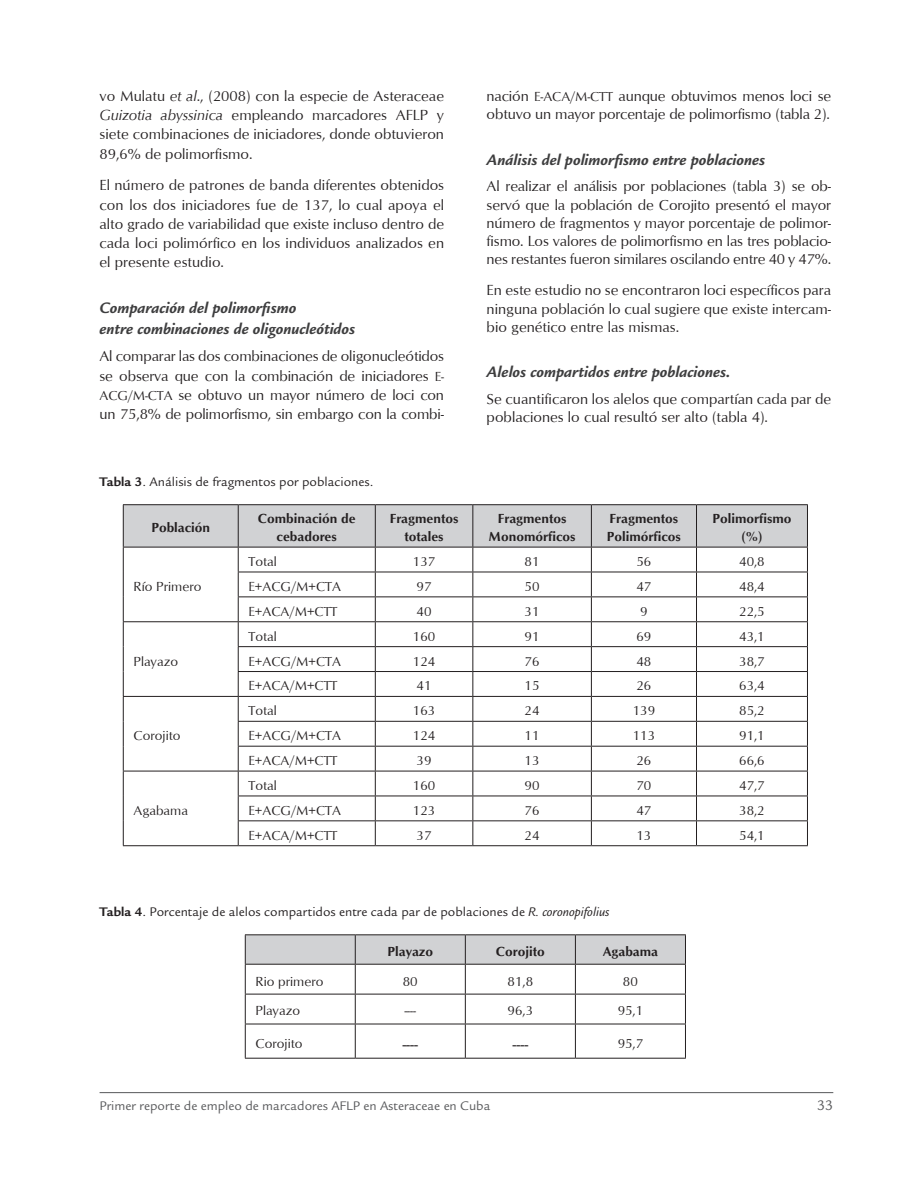
<style>
.page{position:relative;width:918px;height:1195px;background:#fff}
.page>*{position:absolute;margin:0;border:0;box-sizing:border-box;transform-origin:0 0}
.TABLA_CENTRO{font:18px "Optimum";color:#231f20}
.TIT_2{font:italic 700 16.5px/20.5px "Legacy Sans Std";color:#3e3e3f}
.BODY_TEXT{font:15px/19px "Optimum";color:#231f20;text-align:justify}
.t1{font:15px "Legacy Sans Std";color:#57585a}
.TABLA_IZQ{font:13.5px "Optimum";color:#231f20}
.TABLA_CENTRO-2{font:13.5px "Optimum";color:#231f20}
.TABLA_CABEZA{font:700 13.5px/18px "Optimum";color:#231f20;text-align:center}
.TIT_TABLA{font:13.5px "Legacy Sans Std";color:#231f20}
.t2{font:13.5px "Legacy Sans Std";color:#57585a}
.s1{font-style:italic}
.s2{font-size:13.5px}
.s3{font-weight:700}
</style>
<div class="page">
<hr style="left:100px;top:1091px;width:733px;height:1px;background:#57585a">
<svg style="left:123px;top:504px;width:685px;height:341px"></svg>
<hr style="left:123px;top:845px;width:115px;height:1px;background:#231f20">
<hr style="left:238px;top:845px;width:137px;height:1px;background:#231f20">
<hr style="left:375px;top:845px;width:98px;height:1px;background:#231f20">
<hr style="left:473px;top:845px;width:118px;height:1px;background:#231f20">
<hr style="left:591px;top:845px;width:105px;height:1px;background:#231f20">
<hr style="left:696px;top:845px;width:112px;height:1px;background:#231f20">
<svg style="left:245px;top:934px;width:441px;height:89px"></svg>
<hr style="left:245px;top:1023px;width:110px;height:1px;background:#231f20">
<hr style="left:245px;top:1024px;width:1px;height:33px;background:#231f20">
<hr style="left:355px;top:1023px;width:110px;height:1px;background:#231f20">
<hr style="left:355px;top:1024px;width:1px;height:33px;background:#231f20">
<hr style="left:465px;top:1023px;width:110px;height:1px;background:#231f20">
<hr style="left:465px;top:1024px;width:1px;height:33px;background:#231f20">
<hr style="left:575px;top:1023px;width:111px;height:1px;background:#231f20">
<hr style="left:575px;top:1024px;width:1px;height:33px;background:#231f20">
<hr style="left:685px;top:1024px;width:1px;height:33px;background:#231f20">
<hr style="left:245px;top:1057px;width:110px;height:1px;background:#231f20">
<hr style="left:355px;top:1057px;width:110px;height:1px;background:#231f20">
<hr style="left:465px;top:1057px;width:110px;height:1px;background:#231f20">
<hr style="left:575px;top:1057px;width:111px;height:1px;background:#231f20">
<p class="BODY_TEXT" style="left:100px;top:86px;width:346px">vo Mulatu <span class="s1">et al</span>., (2008) con la especie de Asteraceae <span class="s1">Guizotia abyssinica</span> empleando marcadores AFLP y siete combinaciones de iniciadores, donde obtuvieron 89,6% de polimorfismo.</p>
<p class="BODY_TEXT" style="left:100px;top:175px;width:346px">El número de patrones de banda diferentes obtenidos con los dos iniciadores fue de 137, lo cual apoya el alto grado de variabilidad que existe incluso dentro de cada loci polimórfico en los individuos analizados en el presente estudio.</p>
<p class="TIT_2" style="left:100px;top:298px;width:257px">Comparación del polimorfismo<br>entre combinaciones de oligonucleótidos</p>
<p class="BODY_TEXT" style="left:100px;top:346px;width:346px">Al comparar las dos combinaciones de oligonucleótidos se observa que con la combinación de iniciadores <span class="s2">E-ACG/M-CTA</span> se obtuvo un mayor número de loci con un 75,8% de polimorfismo, sin embargo con la combi-</p>
<p class="BODY_TEXT" style="left:486px;top:87px;width:346px;line-height:18.3px">nación <span class="s2">E-ACA/M-CTT</span> aunque obtuvimos menos loci se obtuvo un mayor porcentaje de polimorfismo (tabla 2).</p>
<p class="TIT_2" style="left:486px;top:149px;width:280px">Análisis del polimorfismo entre poblaciones</p>
<p class="BODY_TEXT" style="left:486px;top:177px;width:346px;line-height:18.3px">Al realizar el análisis por poblaciones (tabla 3) se ob&shy;servó que la población de Corojito presentó el mayor número de fragmentos y mayor porcentaje de polimor&shy;fismo. Los valores de polimorfismo en las tres poblacio&shy;nes restantes fueron similares oscilando entre 40 y 47%.</p>
<p class="BODY_TEXT" style="left:486px;top:281px;width:346px;line-height:18.3px">En este estudio no se encontraron loci específicos para ninguna población lo cual sugiere que existe intercam&shy;bio genético entre las mismas.</p>
<p class="TIT_2" style="left:486px;top:362px;width:246px">Alelos compartidos entre poblaciones.</p>
<p class="BODY_TEXT" style="left:486px;top:389px;width:346px;line-height:18.3px">Se cuantificaron los alelos que compartían cada par de poblaciones lo cual resultó ser alto (tabla 4).</p>
<p class="TIT_TABLA" style="left:100px;top:473px;width:275px"><span class="s3">Tabla 3</span>. Análisis de fragmentos por poblaciones.</p>
<p class="TABLA_CABEZA" style="left:151px;top:518px;width:60px">Población</p>
<p class="TABLA_CABEZA" style="left:258px;top:509px;width:99px">Combinación de cebadores</p>
<p class="TABLA_CABEZA" style="left:390px;top:509px;width:70px">Fragmentos totales</p>
<p class="TABLA_CABEZA" style="left:488px;top:509px;width:88px">Fragmentos<br>Monomórficos</p>
<p class="TABLA_CABEZA" style="left:607px;top:509px;width:75px;text-align:left">Fragmentos<br>Polimórficos</p>
<p class="TABLA_CABEZA" style="left:712px;top:509px;width:80px">Polimorfismo (%)</p>
<p class="TABLA_IZQ" style="left:133px;top:578px;width:69px">Río Primero</p>
<p class="TABLA_IZQ" style="left:248px;top:553px;width:30px">Total</p>
<p class="TABLA_CENTRO-2" style="left:413px;top:553px;width:24px">137</p>
<p class="TABLA_CENTRO-2" style="left:524px;top:553px;width:16px">81</p>
<p class="TABLA_CENTRO-2" style="left:636px;top:553px;width:16px">56</p>
<p class="TABLA_CENTRO-2" style="left:739px;top:553px;width:27px">40,8</p>
<p class="TABLA_IZQ" style="left:248px;top:578px;width:94px">E+ACG/M+CTA</p>
<p class="TABLA_CENTRO-2" style="left:416px;top:578px;width:16px">97</p>
<p class="TABLA_CENTRO-2" style="left:524px;top:578px;width:16px">50</p>
<p class="TABLA_CENTRO-2" style="left:636px;top:578px;width:16px">47</p>
<p class="TABLA_CENTRO-2" style="left:739px;top:578px;width:27px">48,4</p>
<p class="TABLA_IZQ" style="left:248px;top:603px;width:90px">E+ACA/M+CTT</p>
<p class="TABLA_CENTRO-2" style="left:416px;top:603px;width:16px">40</p>
<p class="TABLA_CENTRO-2" style="left:524px;top:603px;width:16px">31</p>
<p class="TABLA_CENTRO-2" style="left:640px;top:603px;width:9px">9</p>
<p class="TABLA_CENTRO-2" style="left:739px;top:603px;width:27px">22,5</p>
<p class="TABLA_IZQ" style="left:133px;top:653px;width:46px">Playazo</p>
<p class="TABLA_IZQ" style="left:133px;top:727px;width:48px">Corojito</p>
<p class="TABLA_IZQ" style="left:133px;top:802px;width:56px">Agabama</p>
<p class="TABLA_IZQ" style="left:248px;top:628px;width:30px">Total</p>
<p class="TABLA_CENTRO-2" style="left:413px;top:628px;width:24px">160</p>
<p class="TABLA_CENTRO-2" style="left:524px;top:628px;width:16px">91</p>
<p class="TABLA_CENTRO-2" style="left:636px;top:628px;width:16px">69</p>
<p class="TABLA_CENTRO-2" style="left:739px;top:628px;width:27px">43,1</p>
<p class="TABLA_IZQ" style="left:248px;top:653px;width:94px">E+ACG/M+CTA</p>
<p class="TABLA_CENTRO-2" style="left:413px;top:653px;width:24px">124</p>
<p class="TABLA_CENTRO-2" style="left:524px;top:653px;width:16px">76</p>
<p class="TABLA_CENTRO-2" style="left:636px;top:653px;width:16px">48</p>
<p class="TABLA_CENTRO-2" style="left:739px;top:653px;width:27px">38,7</p>
<p class="TABLA_IZQ" style="left:248px;top:677px;width:90px">E+ACA/M+CTT</p>
<p class="TABLA_CENTRO-2" style="left:416px;top:677px;width:16px">41</p>
<p class="TABLA_CENTRO-2" style="left:524px;top:677px;width:16px">15</p>
<p class="TABLA_CENTRO-2" style="left:636px;top:677px;width:16px">26</p>
<p class="TABLA_CENTRO-2" style="left:739px;top:677px;width:27px">63,4</p>
<p class="TABLA_IZQ" style="left:248px;top:702px;width:30px">Total</p>
<p class="TABLA_CENTRO-2" style="left:413px;top:702px;width:24px">163</p>
<p class="TABLA_CENTRO-2" style="left:524px;top:702px;width:16px">24</p>
<p class="TABLA_CENTRO-2" style="left:633px;top:702px;width:24px">139</p>
<p class="TABLA_CENTRO-2" style="left:739px;top:702px;width:27px">85,2</p>
<p class="TABLA_IZQ" style="left:248px;top:727px;width:94px">E+ACG/M+CTA</p>
<p class="TABLA_CENTRO-2" style="left:413px;top:727px;width:24px">124</p>
<p class="TABLA_CENTRO-2" style="left:524px;top:727px;width:16px">11</p>
<p class="TABLA_CENTRO-2" style="left:633px;top:727px;width:24px">113</p>
<p class="TABLA_CENTRO-2" style="left:739px;top:727px;width:27px">91,1</p>
<p class="TABLA_IZQ" style="left:248px;top:752px;width:90px">E+ACA/M+CTT</p>
<p class="TABLA_CENTRO-2" style="left:416px;top:752px;width:16px">39</p>
<p class="TABLA_CENTRO-2" style="left:524px;top:752px;width:16px">13</p>
<p class="TABLA_CENTRO-2" style="left:636px;top:752px;width:16px">26</p>
<p class="TABLA_CENTRO-2" style="left:739px;top:752px;width:27px">66,6</p>
<p class="TABLA_IZQ" style="left:248px;top:777px;width:30px">Total</p>
<p class="TABLA_CENTRO-2" style="left:413px;top:777px;width:24px">160</p>
<p class="TABLA_CENTRO-2" style="left:524px;top:777px;width:16px">90</p>
<p class="TABLA_CENTRO-2" style="left:636px;top:777px;width:16px">70</p>
<p class="TABLA_CENTRO-2" style="left:739px;top:777px;width:27px">47,7</p>
<p class="TABLA_IZQ" style="left:248px;top:802px;width:94px">E+ACG/M+CTA</p>
<p class="TABLA_CENTRO-2" style="left:413px;top:802px;width:24px">123</p>
<p class="TABLA_CENTRO-2" style="left:524px;top:802px;width:16px">76</p>
<p class="TABLA_CENTRO-2" style="left:636px;top:802px;width:16px">47</p>
<p class="TABLA_CENTRO-2" style="left:739px;top:802px;width:27px">38,2</p>
<p class="TABLA_IZQ" style="left:248px;top:827px;width:90px">E+ACA/M+CTT</p>
<p class="TABLA_CENTRO-2" style="left:416px;top:827px;width:16px">37</p>
<p class="TABLA_CENTRO-2" style="left:524px;top:827px;width:16px">24</p>
<p class="TABLA_CENTRO-2" style="left:636px;top:827px;width:16px">13</p>
<p class="TABLA_CENTRO-2" style="left:739px;top:827px;width:27px">54,1</p>
<p class="TIT_TABLA" style="left:100px;top:903px;width:511px"><span class="s3">Tabla 4</span>. Porcentaje de alelos compartidos entre cada par de poblaciones de <span class="s1">R. coronopifolius</span></p>
<p class="TABLA_CABEZA" style="left:387px;top:941px;width:47px">Playazo</p>
<p class="TABLA_CABEZA" style="left:496px;top:941px;width:50px">Corojito</p>
<p class="TABLA_CABEZA" style="left:602px;top:941px;width:57px">Agabama</p>
<p class="TABLA_IZQ" style="left:255px;top:972px;width:69px">Rio primero</p>
<p class="TABLA_CENTRO-2" style="left:403px;top:972px;width:16px">80</p>
<p class="TABLA_CENTRO-2" style="left:507px;top:972px;width:27px">81,8</p>
<p class="TABLA_CENTRO-2" style="left:623px;top:972px;width:16px">80</p>
<p class="TABLA_IZQ" style="left:255px;top:1002px;width:46px">Playazo</p>
<p class="TABLA_CENTRO-2" style="left:404px;top:1002px;width:13px">----</p>
<p class="TABLA_CENTRO-2" style="left:507px;top:1002px;width:27px">96,3</p>
<p class="TABLA_CENTRO-2" style="left:617px;top:1002px;width:27px">95,1</p>
<p class="TABLA_IZQ" style="left:255px;top:1034px;width:48px">Corojito</p>
<p class="TABLA_CENTRO" style="left:402px;top:1032px;width:17px">----</p>
<p class="TABLA_CENTRO" style="left:512px;top:1032px;width:17px">----</p>
<p class="TABLA_CENTRO-2" style="left:617px;top:1034px;width:27px">95,7</p>
<p class="t2" style="left:100px;top:1097px;width:392px">Primer reporte de empleo de marcadores AFLP en Asteraceae en Cuba</p>
<p class="t1" style="left:817px;top:1096px;width:18px">33</p>
</div>
